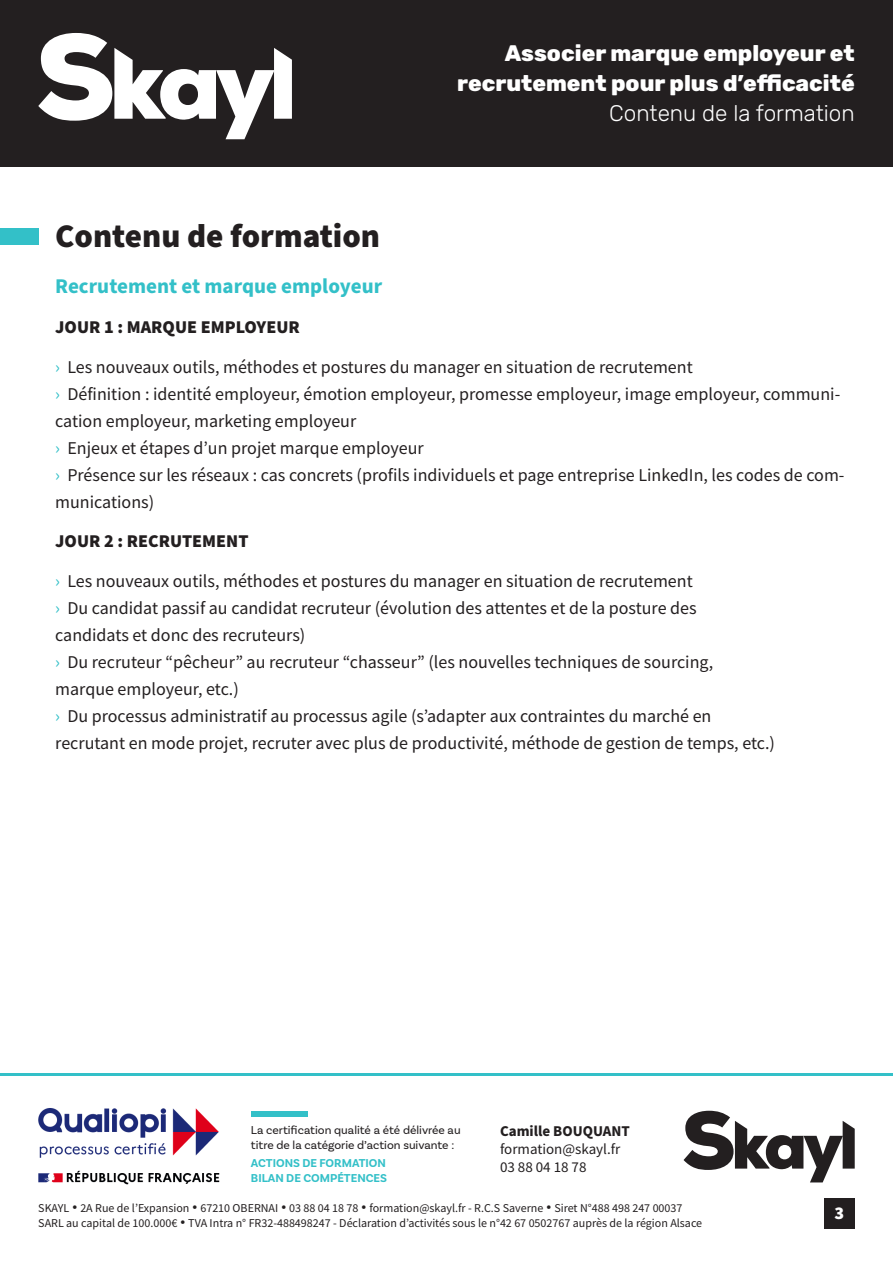
<style>
.page{position:relative;width:893px;height:1263px;background:#fff}
.page>*{position:absolute;margin:0;border:0;box-sizing:border-box;transform-origin:0 0}
.t1{font:900 33px "Source Sans Pro";color:#231f20}
.t2{font:800 22.5px/30px "Rubik";color:#fff;text-align:right}
.t3{font:300 22.5px "Rubik";color:#fff}
.t4{font:700 21px "Source Sans Pro";color:#33c0c8}
.t5{font:18px/27px "Source Sans Pro";color:#231f20}
.t6{font:900 18px "Source Sans Pro";color:#231f20}
.t7{font:900 18px "Source Sans Pro";color:#fff}
.t8{font:15px/18px "Source Sans Pro";color:#231f20}
.t9{font:700 15px "Source Sans Pro";color:#231f20}
.t10{font:12px/14.4px "Source Sans Pro";color:#231f20}
.t11{font:12px/15px "Basic Sans";color:#231f20}
.t12{font:700 12px/15px "Basic Sans";color:#33c0c8}
.s1{color:#33c0c8}
.s2{font-family:"Arca Majora 3";font-weight:800}
</style>
<div class="page">
<div style="left:0;top:0;width:893px;height:167px;background:#231f20"></div>
<svg style="left:38px;top:33px;width:254px;height:106px"></svg>
<div style="left:824px;top:1198px;width:31px;height:31px;background:#231f20"></div>
<img style="left:38px;top:1108px;width:182px;height:77px">
<div style="left:251px;top:1111px;width:57px;height:5px;background:#33c0c8"></div>
<svg style="left:684px;top:1111px;width:171px;height:71px"></svg>
<hr style="left:0;top:1074px;width:893px;height:2px;background:#33c0c8">
<div style="left:0;top:228px;width:38px;height:16px;background:#33c0c8"></div>
<p class="t2" style="left:457px;top:39px;width:399px">Associer marque employeur et recrutement pour plus d’efficacité</p>
<p class="t3" style="left:609px;top:101px;width:247px">Contenu de la formation</p>
<h1 class="t1" style="left:55px;top:213px;width:326px">Contenu de formation</h1>
<p class="t4" style="left:55px;top:272px;width:328px">Recrutement et marque employeur</p>
<p class="t6" style="left:55px;top:314px;width:246px">JOUR 1 : MARQUE EMPLOYEUR</p>
<p class="t5" style="left:55px;top:353px;width:791px"><span class="s1">›</span> Les nouveaux outils, méthodes et postures du manager en situation de recrutement<br><span class="s1">›</span> Définition : identité employeur, émotion employeur, promesse employeur, image employeur, communi&shy;cation employeur, marketing employeur<br><span class="s1">›</span> Enjeux et étapes d’un projet marque employeur<br><span class="s1">›</span> Présence sur les réseaux : cas concrets (profils individuels et page entreprise LinkedIn, les codes de com&shy;munications)</p>
<p class="t6" style="left:55px;top:529px;width:195px">JOUR 2 : RECRUTEMENT</p>
<p class="t5" style="left:55px;top:568px;width:721px"><span class="s1">›</span> Les nouveaux outils, méthodes et postures du manager en situation de recrutement<br><span class="s1">›</span> Du candidat passif au candidat recruteur (évolution des attentes et de la posture des<br>candidats et donc des recruteurs)<br><span class="s1">›</span> Du recruteur “pêcheur” au recruteur “chasseur” (les nouvelles techniques de sourcing, marque employeur, etc.)<br><span class="s1">›</span> Du processus administratif au processus agile (s’adapter aux contraintes du marché en recrutant en mode projet, recruter avec plus de productivité, méthode de gestion de temps, etc.)</p>
<p class="t11" style="left:251px;top:1122px;width:211px">La certification qualité a été délivrée au titre de la catégorie d’action suivante :</p>
<p class="t12" style="left:251px;top:1155px;width:138px">ACTIONS DE FORMATION<br>BILAN DE COMPÉTENCES</p>
<p class="t9" style="left:500px;top:1121px;width:131px">Camille BOUQUANT</p>
<p class="t8" style="left:500px;top:1140px;width:122px">formation@skayl.fr<br>03 88 04 18 78</p>
<p class="t10" style="left:38px;top:1201px;width:665px">SKAYL <span class="s2">•</span> 2A Rue de l’Expansion <span class="s2">•</span> 67210 OBERNAI <span class="s2">•</span> 03 88 04 18 78 <span class="s2">•</span> formation@skayl.fr - R.C.S Saverne <span class="s2">•</span> Siret N°488 498 247 00037<br>SARL au capital de 100.000€ <span class="s2">•</span> TVA Intra n° FR32-488498247 - Déclaration d’activités sous le n°42 67 0502767 auprès de la région Alsace</p>
<p class="t7" style="left:835px;top:1201px;width:11px">3</p>
</div>
